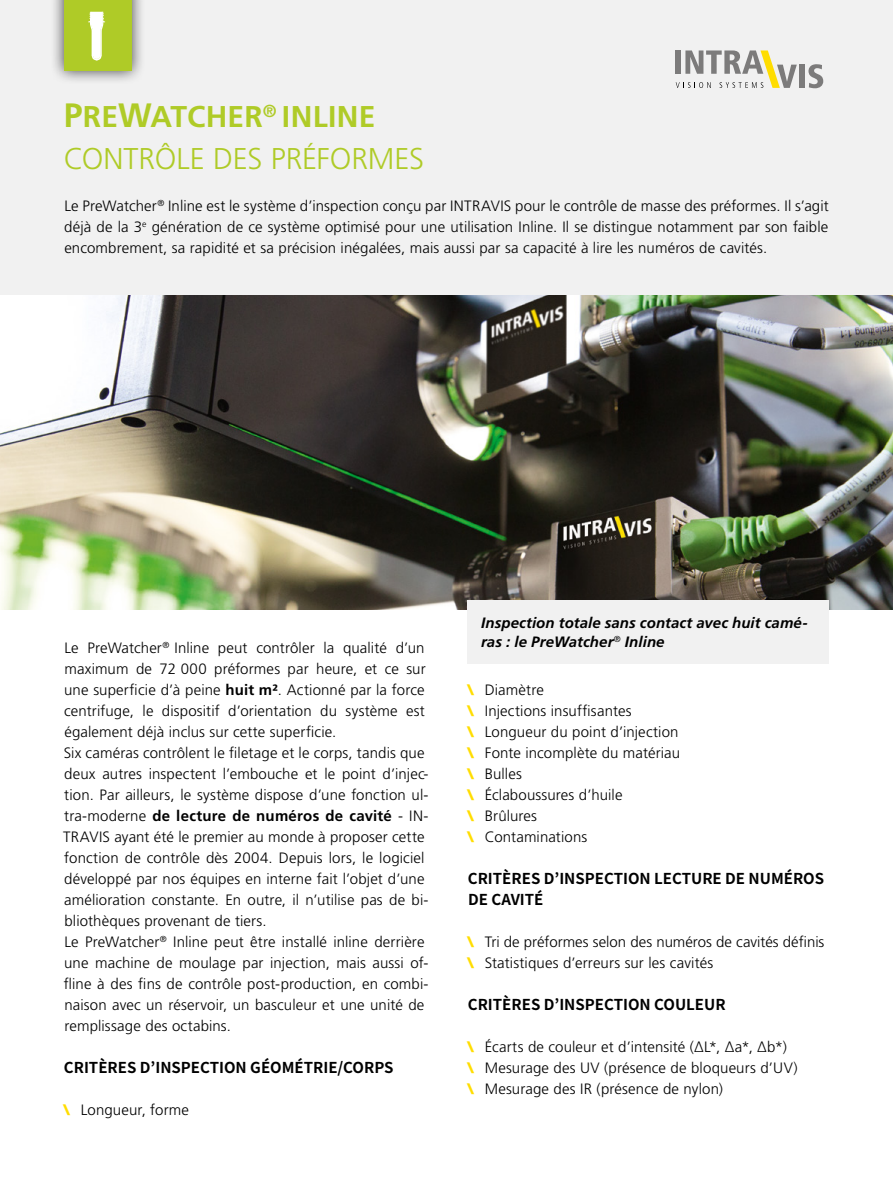
<style>
.page{position:relative;width:893px;height:1187px;background:#fff}
.page>*{position:absolute;margin:0;border:0;box-sizing:border-box;transform-origin:0 0}
.t1{font:300 30px/42px "Frutiger LT Std";letter-spacing:-.005em;color:#afcb27}
.t2{font:300 15px/21px "Frutiger LT Std";letter-spacing:.01em;color:#000}
.t3{font:700 15px/21px "Source Han Sans JP";color:#000}
.t4{font:italic 700 15px/19.5px "Frutiger LT Std";letter-spacing:.005em;color:#000}
.s1{font-weight:700;font-size:33.75px}
.s2{font-weight:700}
.s3{font-weight:900;color:#fd0}
</style>
<div class="page">
<div style="left:0;top:0;width:893px;height:295px;background:#f1f1f1"></div>
<svg style="left:676px;top:50px;width:121px;height:38px"></svg>
<div style="left:799px;top:65px;width:6px;height:23px;background:#7c7b7b"></div>
<svg style="left:808px;top:64px;width:15px;height:24px"></svg>
<img style="left:0;top:295px;width:893px;height:315px">
<div style="left:50px;top:0;width:95px;height:84px;background:#000;opacity:.75"></div>
<div style="left:64px;top:0;width:67px;height:71px;background:#afcb27"></div>
<svg style="left:88px;top:12px;width:17px;height:49px"></svg>
<div style="left:468px;top:600px;width:361px;height:63px;background:#f1f1f1"></div>
<h1 class="t1" style="left:64px;top:96px;width:362px"><span class="s1">P</span><span class="s2">RE</span><span class="s1">W</span><span class="s2">ATCHER</span><sup>®</sup> <span class="s2">INLINE<br></span>CONTRÔLE DES PRÉFORMES</h1>
<p class="t2" style="left:64px;top:196px;width:766px;text-align:justify">Le PreWatcher<sup>®</sup> Inline est le système d’inspection conçu par INTRAVIS pour le contrôle de masse des préformes. Il s’agit déjà de la 3<sup>e</sup> génération de ce système optimisé pour une utilisation Inline. Il se distingue notamment par son faible encombrement, sa rapidité et sa précision inégalées, mais aussi par sa capacité à lire les numéros de cavités.</p>
<p class="t2" style="left:63px;top:637px;width:367px">Le PreWatcher<sup>®</sup> Inline peut contrôler la qualité d’un maximum de 72 000 préformes par heure, et ce sur une superficie d’à peine <span class="s2">huit m²</span>. Actionné par la force centrifuge, le dispositif d’orientation du système est également déjà inclus sur cette superficie.<br>Six caméras contrôlent le filetage et le corps, tandis que deux autres inspectent l’embouche et le point d’injec&shy;tion. Par ailleurs, le système dispose d’une fonction ul&shy;tra-moderne <span class="s2">de lecture de numéros de cavité</span> - IN-TRAVIS ayant été le premier au monde à proposer cette fonction de contrôle dès 2004. Depuis lors, le logiciel développé par nos équipes en interne fait l’objet d’une amélioration constante. En outre, il n’utilise pas de bi&shy;bliothèques provenant de tiers.<br>Le PreWatcher<sup>®</sup> Inline peut être installé inline derrière une machine de moulage par injection, mais aussi of&shy;fline à des fins de contrôle post-production, en combi&shy;naison avec un réservoir, un basculeur et une unité de remplissage des octabins.</p>
<p class="t3" style="left:64px;top:1057px;width:331px">CRITÈRES D’INSPECTION GÉOMÉTRIE/CORPS</p>
<p class="t2" style="left:64px;top:1099px;width:127px"><span class="s3">\</span> Longueur, forme</p>
<p class="t4" style="left:481px;top:612px;width:329px">Inspection totale sans contact avec huit camé&shy;ras : le PreWatcher<sup>®</sup> Inline</p>
<p class="t2" style="left:468px;top:679px;width:214px"><span class="s3">\</span> Diamètre<br><span class="s3">\</span> Injections insuffisantes<br><span class="s3">\</span> Longueur du point d’injection <span class="s3">\</span> Fonte incomplète du matériau <span class="s3">\</span> Bulles<br><span class="s3">\</span> Éclaboussures d’huile<br><span class="s3">\</span> Brûlures<br><span class="s3">\</span> Contaminations</p>
<p class="t3" style="left:468px;top:868px;width:358px">CRITÈRES D’INSPECTION LECTURE DE NUMÉROS<br>DE CAVITÉ</p>
<p class="t2" style="left:468px;top:931px;width:358px"><span class="s3">\</span> Tri de préformes selon des numéros de cavités définis <span class="s3">\</span> Statistiques d’erreurs sur les cavités</p>
<p class="t3" style="left:468px;top:994px;width:259px">CRITÈRES D’INSPECTION COULEUR</p>
<p class="t2" style="left:468px;top:1036px;width:331px"><span class="s3">\</span> Écarts de couleur et d’intensité (∆L*, ∆a*, ∆b*)<br><span class="s3">\</span> Mesurage des UV (présence de bloqueurs d’UV) <span class="s3">\</span> Mesurage des IR (présence de nylon)</p>
</div>
